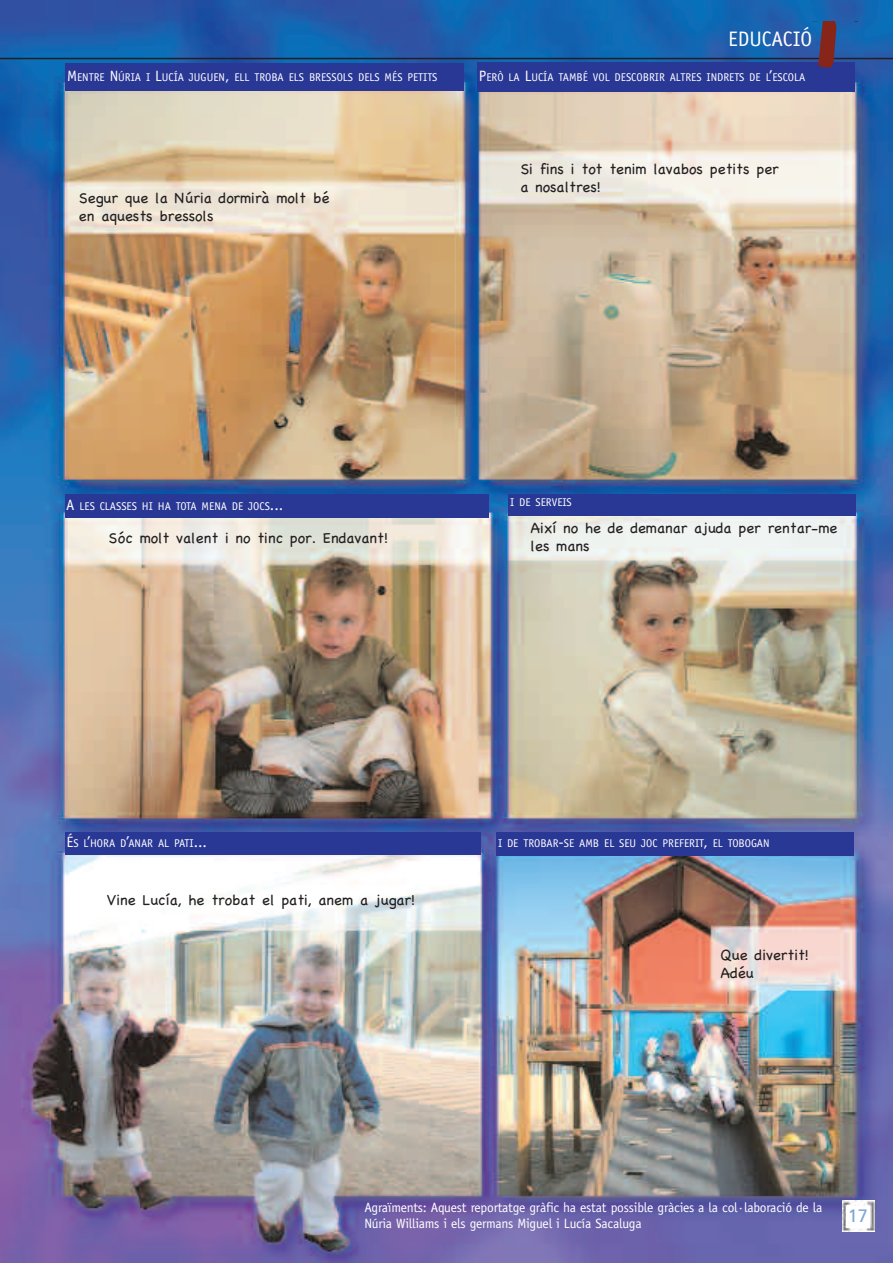
<style>
.page{position:relative;width:893px;height:1263px;background:#fff}
.page>*{position:absolute;margin:0;border:0;box-sizing:border-box;transform-origin:0 0}
.t1{font:21px "Officina Sans";color:#fff}
.t2{font:18px "Frutiger";color:#7ca7d8}
.t3{font:15px/18px "Chalkboard";color:#231f20}
.t4{font:13.5px/16.2px "Officina Sans";letter-spacing:-.015em;color:#fff}
.t5{font:11.25px "Officina Sans";color:#fff}
.s1{font-size:15px}
</style>
<div class="page">
<img style="left:0;top:0;width:893px;height:1263px">
<hr style="left:0;top:58px;width:893px;height:1px;background:#231f20">
<img style="left:842px;top:1200px;width:32px;height:31px">
<div style="left:846px;top:1206px;width:23px;height:21px;background:#fff"></div>
<div style="left:66px;top:63px;width:398px;height:28px;background:#293795"></div>
<div style="left:477px;top:63px;width:378px;height:29px;background:#293795"></div>
<div style="left:65px;top:494px;width:423px;height:24px;background:#293795"></div>
<div style="left:509px;top:494px;width:347px;height:22px;background:#293795"></div>
<div style="left:65px;top:832px;width:415px;height:22px;background:#293795"></div>
<div style="left:496px;top:832px;width:358px;height:23px;background:#293795"></div>
<svg style="left:854px;top:22px;width:3px;height:46px"></svg>
<svg style="left:812px;top:22px;width:24px;height:46px"></svg>
<p class="t5" style="left:67px;top:73px;width:372px"><span class="s1">M</span>ENTRE <span class="s1">N</span>ÚRIA I <span class="s1">L</span>UCÍA JUGUEN<span class="s1">,</span> ELL TROBA ELS BRESSOLS DELS MÉS PETITS</p>
<h3 class="t3" style="left:79px;top:189px;width:252px">Segur que la Núria dormirà molt bé en aquests bressols</h3>
<h1 class="t1" style="left:728px;top:31px;width:86px">EDUCACIÓ</h1>
<p class="t5" style="left:479px;top:73px;width:328px"><span class="s1">P</span>ERÒ LA <span class="s1">L</span>UCÍA TAMBÉ VOL DESCOBRIR ALTRES INDRETS DE L<span class="s1">’</span>ESCOLA</p>
<h3 class="t3" style="left:520px;top:160px;width:260px">Si fins i tot tenim lavabos petits per a nosaltres!</h3>
<p class="t5" style="left:66px;top:502px;width:218px"><span class="s1">A</span> LES CLASSES HI HA TOTA MENA DE JOCS<span class="s1">...</span></p>
<h3 class="t3" style="left:108px;top:529px;width:281px">Sóc molt valent i no tinc por. Endavant!</h3>
<p class="t5" style="left:510px;top:498px;width:63px">I DE SERVEIS</p>
<h3 class="t3" style="left:531px;top:519px;width:308px">Així no he de demanar ajuda per rentar-me les mans</h3>
<p class="t5" style="left:66px;top:839px;width:142px"><span class="s1">É</span>S L<span class="s1">’</span>HORA D<span class="s1">’</span>ANAR AL PATI<span class="s1">...</span></p>
<h3 class="t3" style="left:107px;top:891px;width:310px">Vine Lucía, he trobat el pati, anem a jugar!</h3>
<p class="t5" style="left:498px;top:839px;width:273px">I DE TROBAR<span class="s1">-</span>SE AMB EL SEU JOC PREFERIT<span class="s1">,</span> EL TOBOGAN</p>
<h3 class="t3" style="left:721px;top:946px;width:90px">Que divertit!<br>Adéu</h3>
<p class="t4" style="left:364px;top:1200px;width:459px">Agraïments: Aquest reportatge gràfic ha estat possible gràcies a la col·laboració de la<br>Núria Williams i els germans Miguel i Lucía Sacaluga</p>
<h2 class="t2" style="left:848px;top:1208px;width:22px">17</h2>
</div>
